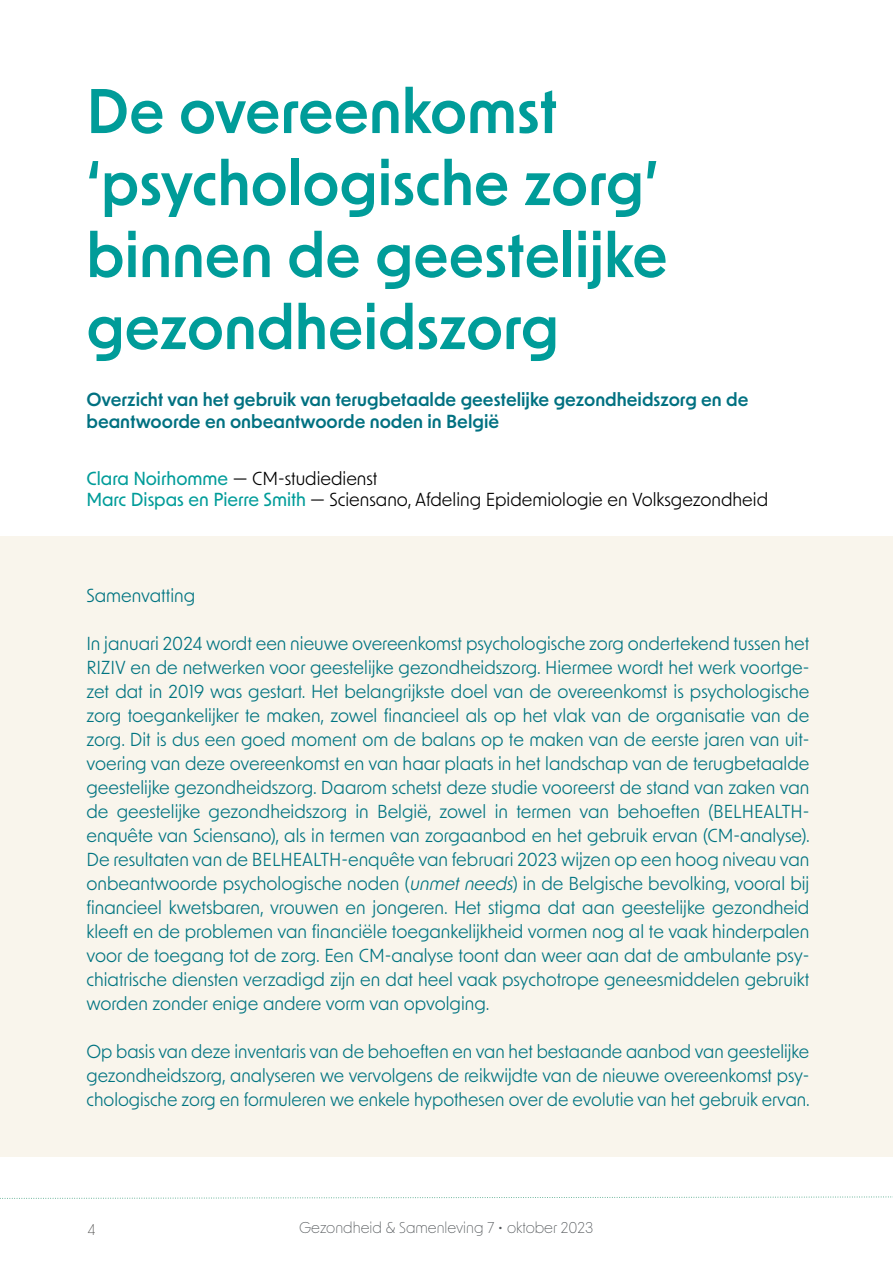
<style>
.page{position:relative;width:893px;height:1263px;background:#fff}
.page>*{position:absolute;margin:0;border:0;box-sizing:border-box;transform-origin:0 0}
.t1{font:600 60px/72px "New Order";color:#009c99}
.t2{font:18px/24px "New Order";color:#007481;text-align:justify}
.t3{font:600 18px/21.6px "New Order";color:#007181}
.t4{font:18px/21px "New Order";color:#000}
.t5{font:300 15px "New Order";color:#53575a}
.t6{font:300 15px "New Order";color:#575756}
.s1{font-weight:500;color:#009c99}
.s2{font-style:italic}
</style>
<div class="page">
<svg style="left:0;top:1196px;width:893px;height:3px"></svg>
<div style="left:0;top:536px;width:893px;height:621px;background:#f9f5ec"></div>
<h1 class="t1" style="left:86px;top:73px;width:583px">De overeenkomst ‘psychologische zorg’ binnen de geestelijke gezondheidszorg</h1>
<p class="t3" style="left:86px;top:388px;width:664px">Overzicht van het gebruik van terugbetaalde geestelijke gezondheidszorg en de beantwoorde en onbeantwoorde noden in België</p>
<p class="t4" style="left:86px;top:467px;width:683px"><span class="s1">Clara Noirhomme</span> — CM-studiedienst<br><span class="s1">Marc Dispas en Pierre Smith</span> — Sciensano, Afdeling Epidemiologie en Volksgezondheid</p>
<p class="t2" style="left:86px;top:582px;width:110px">Samenvatting</p>
<p class="t2" style="left:86px;top:630px;width:725px">In januari 2024 wordt een nieuwe overeenkomst psychologische zorg ondertekend tussen het RIZIV en de netwerken voor geestelijke gezondheidszorg. Hiermee wordt het werk voortge&shy;zet dat in 2019 was gestart. Het belangrijkste doel van de overeenkomst is psychologische zorg toegankelijker te maken, zowel financieel als op het vlak van de organisatie van de zorg. Dit is dus een goed moment om de balans op te maken van de eerste jaren van uit&shy;voering van deze overeenkomst en van haar plaats in het landschap van de terugbetaalde geestelijke gezondheidszorg. Daarom schetst deze studie vooreerst de stand van zaken van de geestelijke gezondheidszorg in België, zowel in termen van behoeften (BELHEALTH&shy;enquête van Sciensano), als in termen van zorgaanbod en het gebruik ervan (CM-analyse).<br>De resultaten van de BELHEALTH-enquête van februari 2023 wijzen op een hoog niveau van onbeantwoorde psychologische noden (<span class="s2">unmet needs</span>) in de Belgische bevolking, vooral bij financieel kwetsbaren, vrouwen en jongeren. Het stigma dat aan geestelijke gezondheid kleeft en de problemen van financiële toegankelijkheid vormen nog al te vaak hinderpalen voor de toegang tot de zorg. Een CM-analyse toont dan weer aan dat de ambulante psy&shy;chiatrische diensten verzadigd zijn en dat heel vaak psychotrope geneesmiddelen gebruikt worden zonder enige andere vorm van opvolging.</p>
<p class="t2" style="left:86px;top:1038px;width:725px">Op basis van deze inventaris van de behoeften en van het bestaande aanbod van geestelijke gezondheidszorg, analyseren we vervolgens de reikwijdte van de nieuwe overeenkomst psy&shy;chologische zorg en formuleren we enkele hypothesen over de evolutie van het gebruik ervan.</p>
<p class="t6" style="left:88px;top:1220px;width:9px">4</p>
<p class="t5" style="left:299px;top:1218px;width:296px">Gezondheid &amp; Samenleving 7 • oktober 2023</p>
</div>
